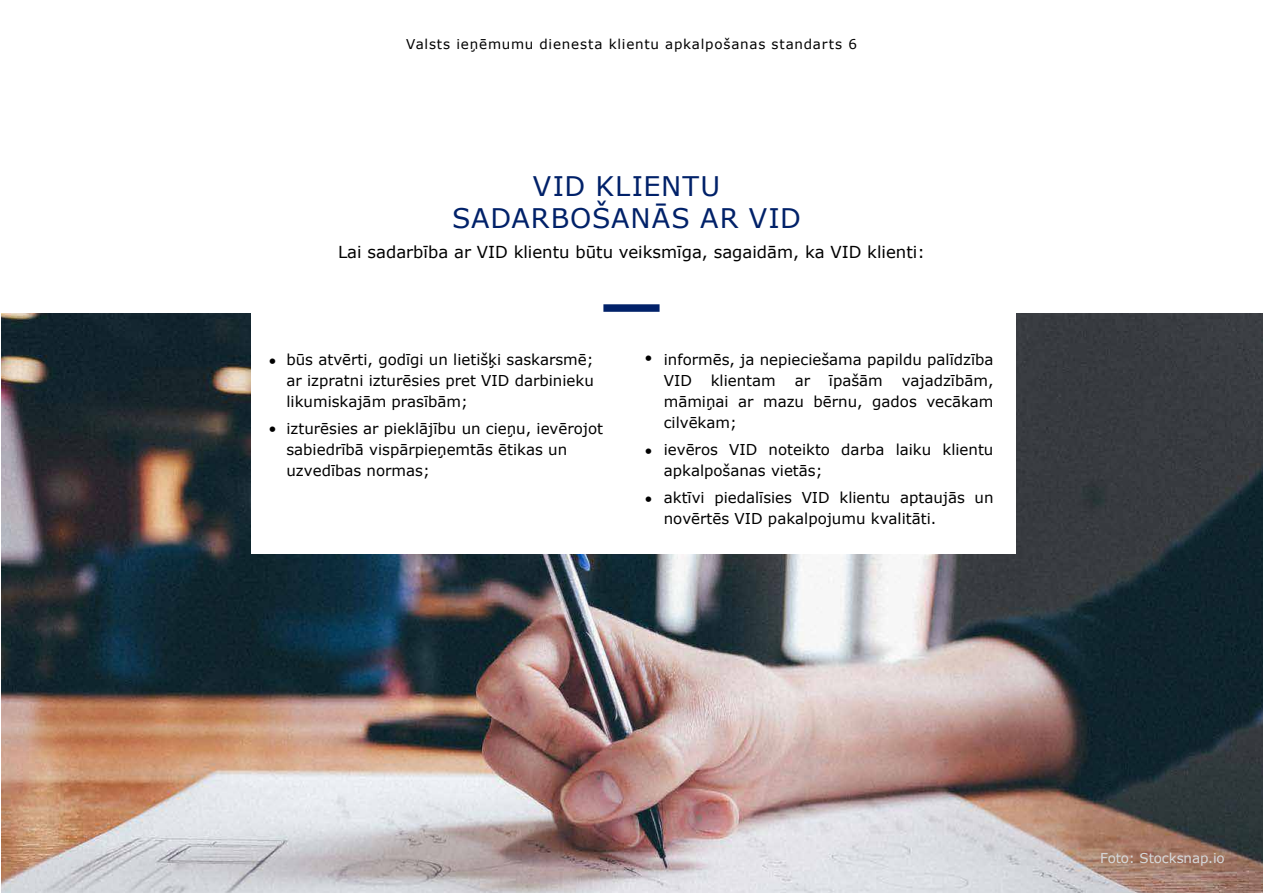
<style>
.page{position:relative;width:1263px;height:893px;background:#fff}
.page>*{position:absolute;margin:0;border:0;box-sizing:border-box;transform-origin:0 0}
.t1{font:27px/32.4px "Verdana";letter-spacing:.035em;color:#012169;text-align:center}
.t2{font:16.5px "Verdana";color:#000}
.t3{font:15px/21px "Verdana";color:#000}
.t4{font:13.5px "Verdana";letter-spacing:.055em;color:#000}
.t5{font:13.5px "Verdana";letter-spacing:-.01em;color:#d6d9db}
</style>
<div class="page">
<img style="left:2px;top:313px;width:1261px;height:580px">
<div style="left:251px;top:228px;width:764px;height:326px;background:#fff"></div>
<div style="left:603px;top:304px;width:56px;height:8px;background:#012169"></div>
<p class="t4" style="left:406px;top:35px;width:452px">Valsts ieņēmumu dienesta klientu apkalpošanas standarts 6</p>
<h1 class="t1" style="left:452px;top:170px;width:350px">VID KLIENTU<br>SADARBOŠANĀS AR VID</h1>
<p class="t2" style="left:338px;top:241px;width:588px">Lai sadarbība ar VID klientu būtu veiksmīga, sagaidām, ka VID klienti:</p>
<p class="t3" style="left:268px;top:350px;width:10px">•</p>
<p class="t3" style="left:268px;top:418px;width:10px">•</p>
<p class="t3" style="left:286px;top:348px;width:309px;text-align:justify">būs atvērti, godīgi un lietišķi saskarsmē; ar izpratni izturēsies pret VID darbinieku likumiskajām prasībām;</p>
<p class="t3" style="left:286px;top:417px;width:318px">izturēsies ar pieklājību un cieņu, ievērojot sabiedrībā vispārpieņemtās ētikas un uzvedības normas;</p>
<p class="t3" style="left:644px;top:347px;width:10px">•</p>
<p class="t3" style="left:644px;top:440px;width:10px">•</p>
<p class="t3" style="left:644px;top:488px;width:10px">•</p>
<p class="t3" style="left:664px;top:348px;width:331px">informēs, ja nepieciešama papildu palīdzība<br>VID</p>
<p class="t3" style="left:711px;top:369px;width:67px">klientam</p>
<p class="t3" style="left:795px;top:369px;width:17px">ar</p>
<p class="t3" style="left:829px;top:369px;width:55px">īpašām</p>
<p class="t3" style="left:664px;top:369px;width:331px;text-align:justify;text-indent:238px">vajadzībām, māmiņai ar mazu bērnu, gados vecākam cilvēkam;</p>
<p class="t3" style="left:664px;top:438px;width:331px">ievēros VID noteikto darba laiku klientu apkalpošanas vietās;</p>
<p class="t3" style="left:664px;top:486px;width:331px">aktīvi piedalīsies VID klientu aptaujās un novērtēs VID pakalpojumu kvalitāti.</p>
<p class="t5" style="left:1100px;top:849px;width:126px">Foto: Stocksnap.io</p>
</div>
